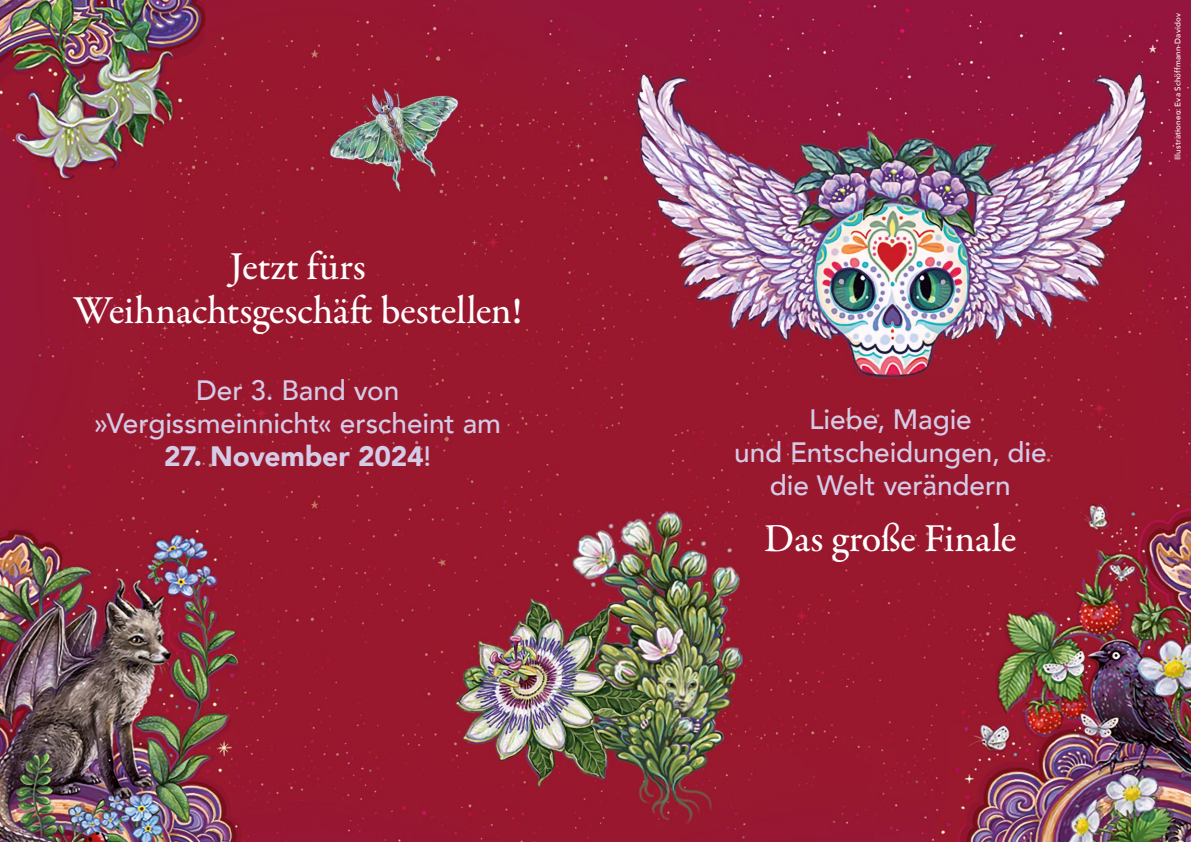
<style>
.page{position:relative;width:1191px;height:842px;background:#fff}
.page>*{position:absolute;margin:0;border:0;box-sizing:border-box;transform-origin:0 0}
.t1{font:500 40px/44px "Garamond Premr Pro";letter-spacing:-.01em;color:#fff;text-align:center}
.t2{font:500 28px/33px "Avenir";letter-spacing:-.005em;color:#d4cce7;text-align:center}
.t3{font:900 28px "Avenir";letter-spacing:-.005em;color:#d4cce7}
.t4{font:500 8px "Avenir";letter-spacing:.015em;color:#fff}
.s1{font-weight:500}
</style>
<div class="page">
<img style="left:0;top:0;width:1191px;height:842px">
<h1 class="t1" style="left:73px;top:245px;width:450px">Jetzt fürs<br>Weihnachtsgeschäft bestellen!</h1>
<p class="t2" style="left:94px;top:372px;width:408px">Der 3. Band von »Vergissmeinnicht« erscheint am</p>
<p class="t3" style="left:164px;top:432px;width:269px">27. November 2024<span class="s1">!</span></p>
<p class="t2" style="left:734px;top:401px;width:314px">Liebe, Magie<br>und Entscheidungen, die die Welt verändern</p>
<h1 class="t1" style="left:764px;top:517px;width:254px">Das große Finale</h1>
<p class="t4" style="left:1170px;top:160px;width:148px;rotate:-90deg">Illustrationen: Eva Schöffmann-Davidov</p>
</div>
